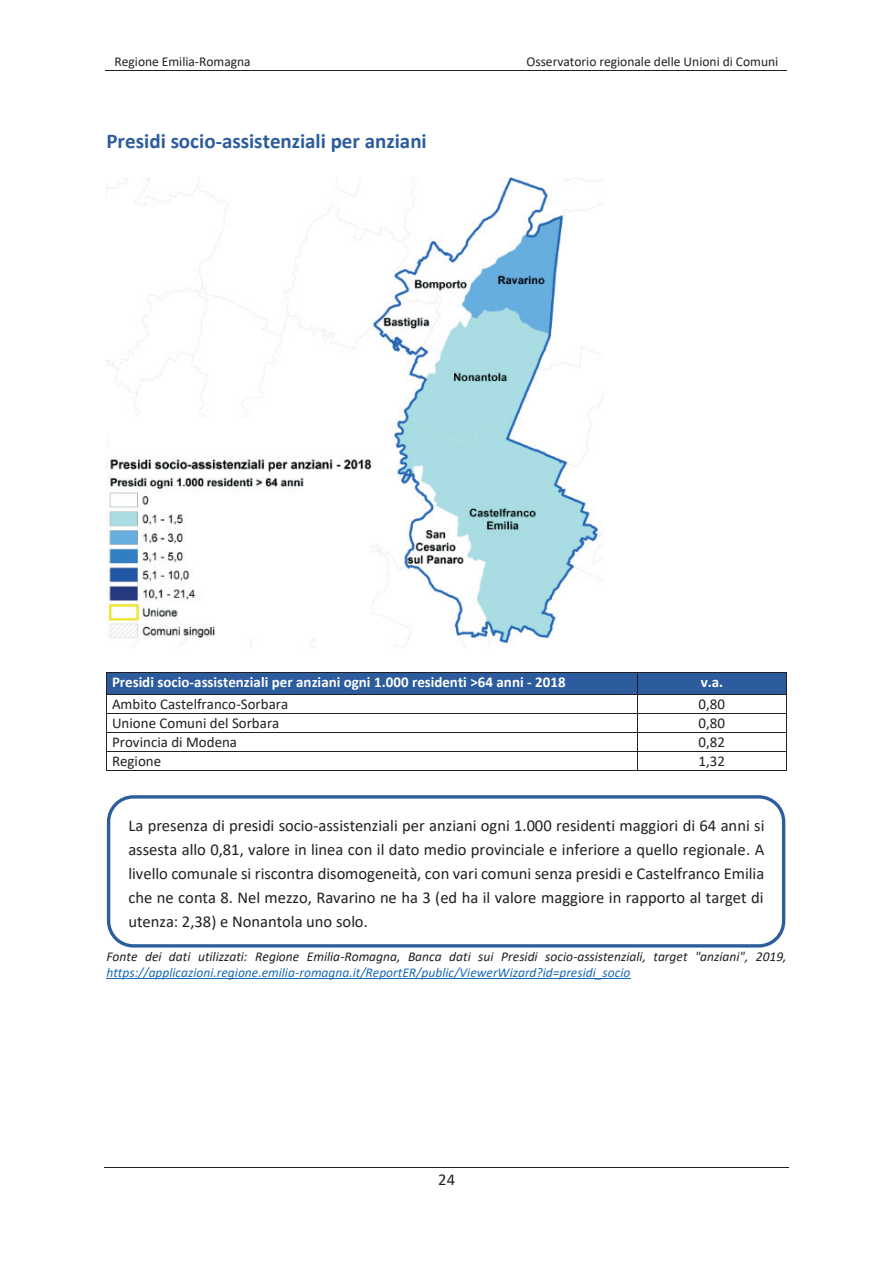
<style>
.page{position:relative;width:893px;height:1263px;background:#fff}
.page>*{position:absolute;margin:0;border:0;box-sizing:border-box;transform-origin:0 0}
.t1{font:700 21px "Calibri";color:#2c5c9d}
.t2{font:16.5px/24px "Calibri";color:#231f20;text-align:justify}
.t3{font:15px "Calibri";color:#231f20}
.t4{font:700 15px "Calibri";color:#fff}
.t5{font:italic 13.5px/16.4px "Calibri";color:#231f20}
.t6{font:13.5px "Calibri";color:#231f20}
.s1{color:#1b69b4}
</style>
<div class="page">
<hr style="left:105px;top:70px;width:342px;height:1px;background:#231f20">
<hr style="left:446px;top:70px;width:341px;height:1px;background:#231f20">
<hr style="left:104px;top:1167px;width:685px;height:1px;background:#231f20">
<div style="left:107px;top:673px;width:530px;height:21px;background:#2c5c9d"></div>
<div style="left:638px;top:673px;width:148px;height:21px;background:#2c5c9d"></div>
<hr style="left:106px;top:672px;width:531px;height:1px;background:#231f20">
<hr style="left:637px;top:672px;width:149px;height:1px;background:#231f20">
<hr style="left:106px;top:694px;width:531px;height:1px;background:#231f20">
<hr style="left:637px;top:694px;width:149px;height:1px;background:#231f20">
<hr style="left:106px;top:713px;width:531px;height:1px;background:#231f20">
<hr style="left:637px;top:713px;width:149px;height:1px;background:#231f20">
<hr style="left:106px;top:732px;width:531px;height:1px;background:#231f20">
<hr style="left:637px;top:732px;width:149px;height:1px;background:#231f20">
<hr style="left:106px;top:751px;width:531px;height:1px;background:#231f20">
<hr style="left:637px;top:751px;width:149px;height:1px;background:#231f20">
<svg style="left:106px;top:673px;width:1px;height:97px"></svg>
<hr style="left:106px;top:770px;width:531px;height:1px;background:#231f20">
<svg style="left:637px;top:673px;width:1px;height:98px"></svg>
<hr style="left:638px;top:770px;width:148px;height:1px;background:#231f20">
<svg style="left:786px;top:672px;width:1px;height:99px"></svg>
<hr style="left:106px;top:978px;width:525px;height:1px;background:#1b69b4">
<img style="left:106px;top:177px;width:498px;height:471px">
<div style="left:107px;top:795px;width:678px;height:152px;border:3px solid #2c5e9d;border-radius:25px"></div>
<div style="left:110px;top:418px;width:202px;height:34px;background:#fff"></div>
<p class="t6" style="left:115px;top:52px;width:138px">Regione Emilia-Romagna</p>
<p class="t6" style="left:526px;top:52px;width:253px">Osservatorio regionale delle Unioni di Comuni</p>
<p class="t1" style="left:106px;top:126px;width:322px">Presidi socio-assistenziali per anziani</p>
<p class="t4" style="left:112px;top:672px;width:455px">Presidi socio-assistenziali per anziani ogni 1.000 residenti &gt;64 anni - 2018</p>
<p class="t4" style="left:701px;top:672px;width:24px">v.a.</p>
<p class="t3" style="left:112px;top:693px;width:178px">Ambito Castelfranco-Sorbara</p>
<p class="t3" style="left:699px;top:693px;width:28px">0,80</p>
<p class="t3" style="left:112px;top:712px;width:169px">Unione Comuni del Sorbara</p>
<p class="t3" style="left:699px;top:712px;width:28px">0,80</p>
<p class="t3" style="left:112px;top:732px;width:127px">Provincia di Modena</p>
<p class="t3" style="left:699px;top:732px;width:28px">0,82</p>
<p class="t3" style="left:112px;top:751px;width:51px">Regione</p>
<p class="t3" style="left:699px;top:751px;width:28px">1,32</p>
<p class="t2" style="left:128px;top:813px;width:638px">La presenza di presidi socio-assistenziali per anziani ogni 1.000 residenti maggiori di 64 anni si assesta allo 0,81, valore in linea con il dato medio provinciale e inferiore a quello regionale. A livello comunale si riscontra disomogeneità, con vari comuni senza presidi e Castelfranco Emilia che ne conta 8. Nel mezzo, Ravarino ne ha 3 (ed ha il valore maggiore in rapporto al target di utenza: 2,38) e Nonantola uno solo.</p>
<p class="t5" style="left:106px;top:947px;width:682px">Fonte dei dati utilizzati: Regione Emilia-Romagna, Banca dati sui Presidi socio-assistenziali, target "anziani", 2019, <span class="s1">https://applicazioni.regione.emilia-romagna.it/ReportER/public/ViewerWizard?id=presidi_socio</span></p>
<p class="t2" style="left:438px;top:1167px;width:18px">24</p>
</div>
